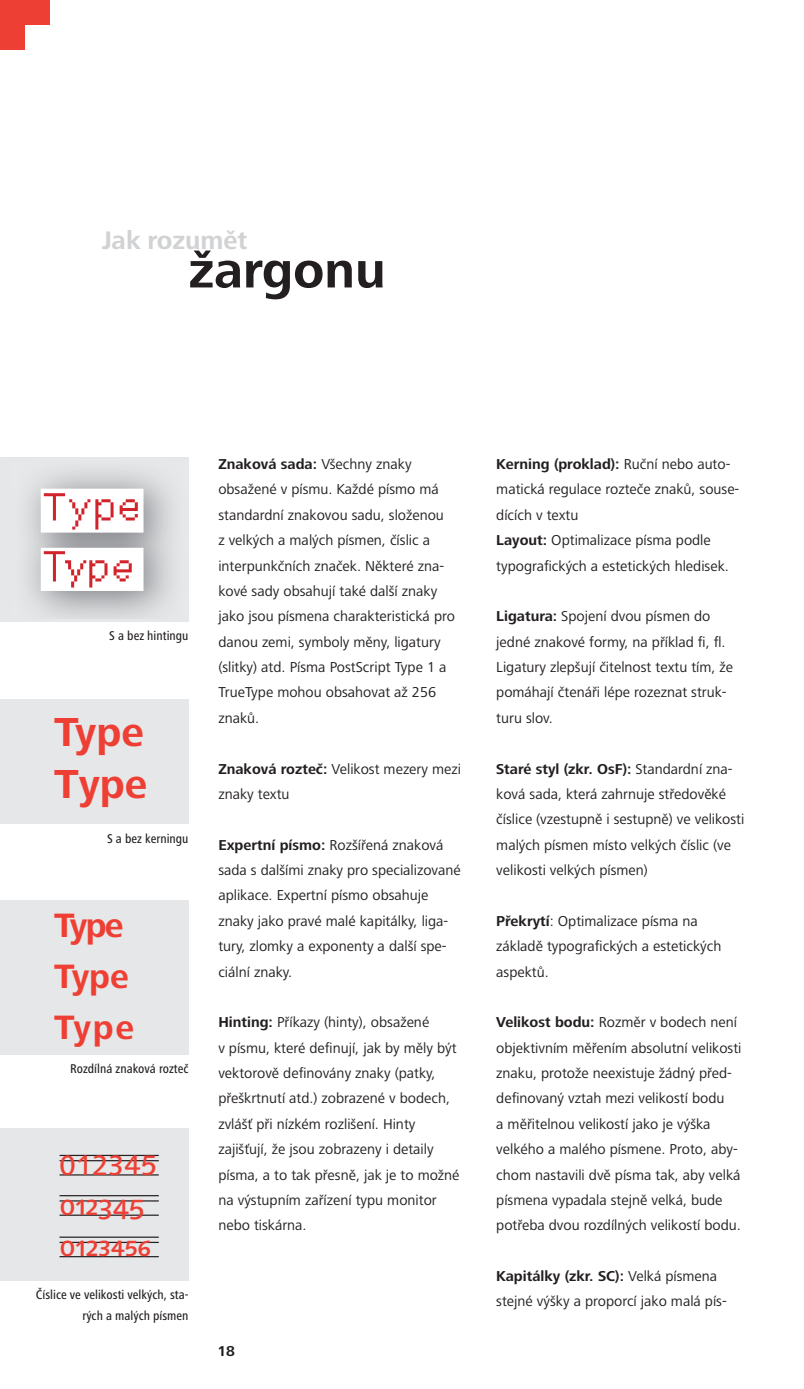
<style>
.page{position:relative;width:804px;height:1389px;background:#fff}
.page>*{position:absolute;margin:0;border:0;box-sizing:border-box;transform-origin:0 0}
.t1{font:700 52.5px "Frutiger Next LTCE";color:#231f20}
.t2{font:700 42px/52.3px "Frutiger Next LTCE";color:#ee3f34}
.t3{font:700 35px/50.8px "Frutiger Next LTCE";letter-spacing:-.035em;color:#ee3f34}
.t4{font:500 28px "Linotype Syntax SC";color:#ee3f34}
.t5{font:500 28px "Linotype Syntax Os F";color:#ee3f34}
.t6{font:500 28px "Linotype Syntax";color:#ee3f34}
.t7{font:700 26.25px "Frutiger Next LTCE";color:#d1d2d4}
.t8{font:14.88px/25.4px "Frutiger Next LTCE";color:#231f20}
.t9{font:700 14.88px "Frutiger Next LTCE";color:#231f20}
.t10{font:500 condensed 13.12px/21px "Frutiger Next LTCE";color:#231f20;text-align:right}
.s1{font-weight:700}
</style>
<div class="page">
<div style="left:0;top:457px;width:189px;height:164px;background:#e6e7e9"></div>
<div style="left:0;top:900px;width:189px;height:155px;background:#e6e7e9"></div>
<div style="left:0;top:1129px;width:188px;height:152px;background:#e6e7e9"></div>
<div style="left:0;top:699px;width:189px;height:125px;background:#e6e7e9"></div>
<hr style="left:60px;top:1215px;width:99px;height:1px;background:#231f20">
<hr style="left:60px;top:1201px;width:99px;height:1px;background:#231f20">
<hr style="left:60px;top:1195px;width:99px;height:1px;background:#231f20">
<hr style="left:60px;top:1256px;width:99px;height:1px;background:#231f20">
<hr style="left:60px;top:1242px;width:99px;height:1px;background:#231f20">
<hr style="left:60px;top:1237px;width:99px;height:1px;background:#231f20">
<hr style="left:60px;top:1175px;width:99px;height:1px;background:#231f20">
<hr style="left:60px;top:1160px;width:99px;height:1px;background:#231f20">
<hr style="left:60px;top:1155px;width:99px;height:1px;background:#231f20">
<div style="left:0;top:0;width:50px;height:50px;background:#ee3f34"></div>
<div style="left:25px;top:25px;width:30px;height:27px;background:#fff"></div>
<img style="left:29px;top:472px;width:142px;height:146px">
<h3 class="t7" style="left:102px;top:226px;width:147px">Jak rozumět</h3>
<h1 class="t1" style="left:189px;top:240px;width:198px">žargonu</h1>
<p class="t10" style="left:109px;top:625px;width:81px">S a bez hintingu</p>
<h2 class="t2" style="left:54px;top:706px;width:95px">Type<br>Type</h2>
<p class="t10" style="left:107px;top:828px;width:83px">S a bez kerningu</p>
<h3 class="t3" style="left:54px;top:901px;width:82px">Type<br>Type<br>Type</h3>
<p class="t10" style="left:70px;top:1059px;width:120px">Rozdílná znaková rozteč</p>
<h3 class="t6" style="left:60px;top:1148px;width:99px">012345</h3>
<h3 class="t5" style="left:60px;top:1189px;width:87px">012345</h3>
<h3 class="t4" style="left:60px;top:1230px;width:93px">0123456</h3>
<p class="t10" style="left:36px;top:1284px;width:154px">Číslice ve velikosti velkých, sta&shy;rých a malých písmen</p>
<p class="t8" style="left:218px;top:451px;width:238px"><span class="s1">Znaková sada:</span> Všechny znaky obsažené v písmu. Každé písmo má standardní znakovou sadu, složenou<br>z velkých a malých písmen, číslic a interpunkčních značek. Některé zna&shy;kové sady obsahují také další znaky jako jsou písmena charakteristická pro danou zemi, symboly měny, ligatury (slitky) atd. Písma PostScript Type 1 a<br>TrueType mohou obsahovat až 256 znaků.</p>
<p class="t8" style="left:218px;top:756px;width:244px"><span class="s1">Znaková rozteč:</span> Velikost mezery mezi znaky textu</p>
<p class="t8" style="left:218px;top:832px;width:244px"><span class="s1">Expertní písmo:</span> Rozšířená znaková sada s dalšími znaky pro specializované aplikace. Expertní písmo obsahuje znaky jako pravé malé kapitálky, liga&shy;tury, zlomky a exponenty a další spe&shy;ciální znaky.</p>
<p class="t8" style="left:218px;top:1010px;width:243px"><span class="s1">Hinting:</span> Příkazy (hinty), obsažené<br>v písmu, které definují, jak by měly být vektorově definovány znaky (patky, přeškrtnutí atd.) zobrazené v bodech, zvlášť při nízkém rozlišení. Hinty zajišťují, že jsou zobrazeny i detaily písma, a to tak přesně, jak je to možné na výstupním zařízení typu monitor nebo tiskárna.</p>
<p class="t9" style="left:217px;top:1343px;width:19px">18</p>
<p class="t8" style="left:496px;top:451px;width:245px"><span class="s1">Kerning (proklad):</span> Ruční nebo auto&shy;matická regulace rozteče znaků, souse&shy;dících v textu<br><span class="s1">Layout:</span> Optimalizace písma podle typografických a estetických hledisek.</p>
<p class="t8" style="left:496px;top:604px;width:238px"><span class="s1">Ligatura:</span> Spojení dvou písmen do jedné znakové formy, na příklad fi, fl.<br>Ligatury zlepšují čitelnost textu tím, že pomáhají čtenáři lépe rozeznat struk&shy;turu slov.</p>
<p class="t8" style="left:496px;top:756px;width:250px"><span class="s1">Staré styl (zkr. OsF):</span> Standardní zna&shy;ková sada, která zahrnuje středověké číslice (vzestupně i sestupně) ve velikosti malých písmen místo velkých číslic (ve velikosti velkých písmen)</p>
<p class="t8" style="left:496px;top:908px;width:227px"><span class="s1">Překrytí</span>: Optimalizace písma na základě typografických a estetických aspektů.</p>
<p class="t8" style="left:496px;top:1010px;width:247px"><span class="s1">Velikost bodu:</span> Rozměr v bodech není objektivním měřením absolutní velikosti znaku, protože neexistuje žádný před&shy;definovaný vztah mezi velikostí bodu<br>a měřitelnou velikostí jako je výška velkého a malého písmene. Proto, aby&shy;chom nastavili dvě písma tak, aby velká písmena vypadala stejně velká, bude potřeba dvou rozdílných velikostí bodu.</p>
<p class="t8" style="left:496px;top:1263px;width:232px"><span class="s1">Kapitálky (zkr. SC):</span> Velká písmena stejné výšky a proporcí jako malá pís-</p>
</div>
